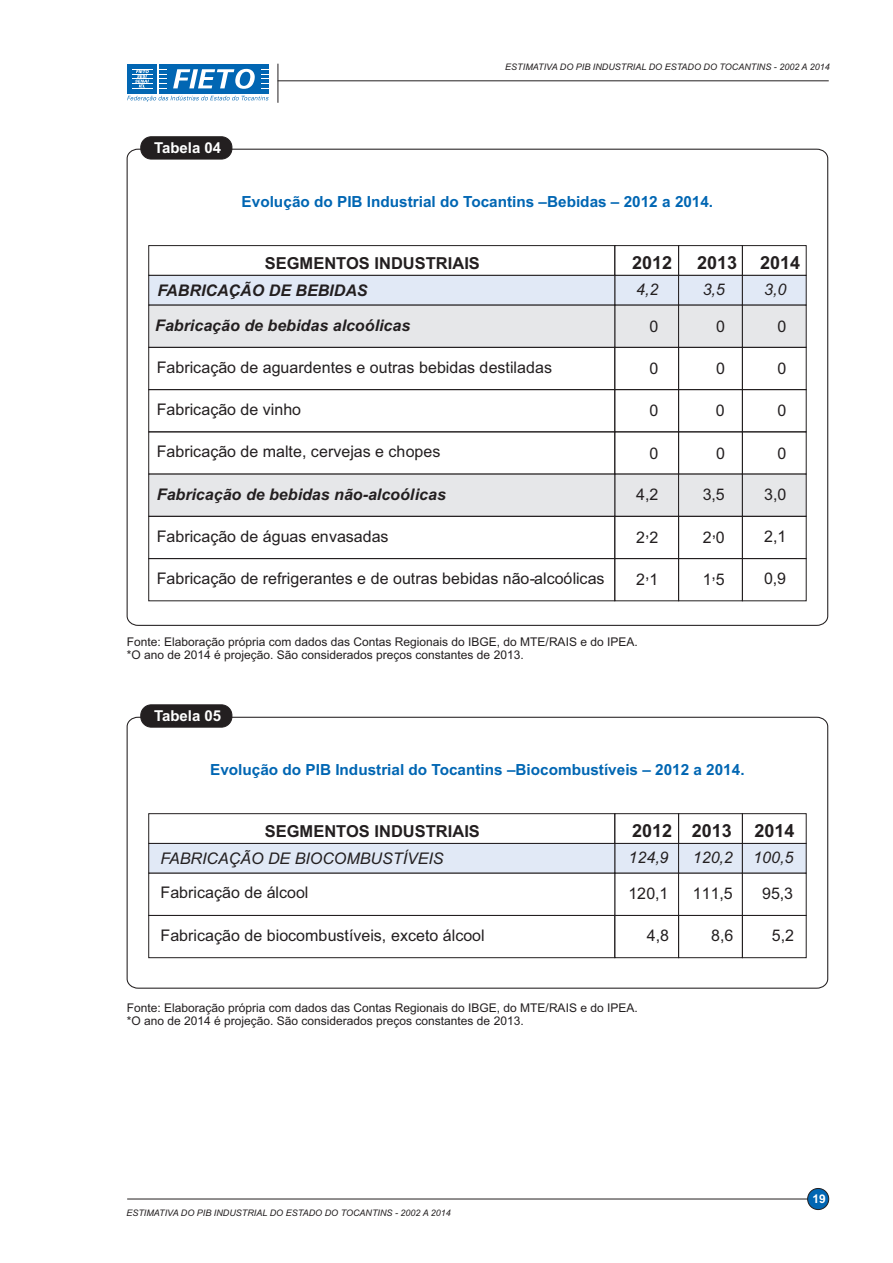
<style>
.page{position:relative;width:893px;height:1263px;background:#fff}
.page>*{position:absolute;margin:0;border:0;box-sizing:border-box;transform-origin:0 0}
.t1{font:700 18px "Arial";color:#231f20}
.t2{font:700 16.5px "Arial";color:#231f20}
.t3{font:16.05px "Arial";color:#231f20}
.t4{font:italic 700 16.05px/34.7px "Arial";color:#231f20}
.t5{font:italic 16.05px "Arial";color:#231f20}
.t6{font:700 15.3px "Arial";color:#0166b3}
.t7{font:700 15px "Arial";color:#fff}
.t8{font:12px/13.4px "Arial";color:#231f20}
.t9{font:700 12px "Arial";color:#fff}
.t10{font:italic 9px "Arial";color:#231f20}
</style>
<div class="page">
<svg style="left:126px;top:148px;width:703px;height:478px"></svg>
<div style="left:140px;top:136px;width:92px;height:23px;background:#231f20;border:1px solid #231f20;border-radius:11px"></div>
<div style="left:614px;top:245px;width:65px;height:31px;border:1px solid #231f20"></div>
<div style="left:678px;top:245px;width:65px;height:31px;border:1px solid #231f20"></div>
<div style="left:742px;top:245px;width:65px;height:31px;border:1px solid #231f20"></div>
<div style="left:148px;top:245px;width:467px;height:31px;border:1px solid #231f20"></div>
<div style="left:614px;top:275px;width:65px;height:31px;background:#e1e9f6;border:1px solid #231f20"></div>
<div style="left:678px;top:275px;width:65px;height:31px;background:#e1e9f6;border:1px solid #231f20"></div>
<div style="left:742px;top:275px;width:65px;height:31px;background:#e1e9f6;border:1px solid #231f20"></div>
<div style="left:148px;top:275px;width:467px;height:31px;background:#e1e9f6;border:1px solid #231f20"></div>
<div style="left:614px;top:305px;width:65px;height:43px;background:#e6e7e9"></div>
<div style="left:678px;top:305px;width:65px;height:43px;background:#e6e7e9"></div>
<div style="left:742px;top:305px;width:65px;height:43px;background:#e6e7e9"></div>
<div style="left:148px;top:305px;width:467px;height:43px;background:#e6e7e9"></div>
<div style="left:614px;top:347px;width:65px;height:43px;border:1px solid #231f20"></div>
<div style="left:678px;top:347px;width:65px;height:43px;border:1px solid #231f20"></div>
<div style="left:742px;top:347px;width:65px;height:43px;border:1px solid #231f20"></div>
<div style="left:148px;top:347px;width:467px;height:43px;border:1px solid #231f20"></div>
<div style="left:614px;top:389px;width:65px;height:43px;border:1px solid #231f20"></div>
<div style="left:678px;top:389px;width:65px;height:43px;border:1px solid #231f20"></div>
<div style="left:742px;top:389px;width:65px;height:43px;border:1px solid #231f20"></div>
<div style="left:148px;top:389px;width:467px;height:43px;border:1px solid #231f20"></div>
<hr style="left:127px;top:1198px;width:682px;height:1px;background:#231f20">
<div style="left:807px;top:1188px;width:22px;height:22px;background:#0166b3;border:1px solid #231f20;border-radius:50%"></div>
<hr style="left:278px;top:80px;width:551px;height:1px;background:#231f20">
<div style="left:159px;top:64px;width:110px;height:29px;background:#0166b3"></div>
<div style="left:127px;top:64px;width:30px;height:29px;background:#0166b3"></div>
<svg style="left:127px;top:68px;width:142px;height:34px"></svg>
<hr style="left:277px;top:64px;width:1px;height:39px;background:#231f20">
<div style="left:614px;top:431px;width:65px;height:43px;border:1px solid #231f20"></div>
<div style="left:678px;top:431px;width:65px;height:43px;border:1px solid #231f20"></div>
<div style="left:742px;top:431px;width:65px;height:43px;border:1px solid #231f20"></div>
<div style="left:148px;top:431px;width:467px;height:43px;border:1px solid #231f20"></div>
<div style="left:614px;top:474px;width:65px;height:43px;background:#e6e7e9"></div>
<div style="left:678px;top:474px;width:65px;height:43px;background:#e6e7e9"></div>
<div style="left:742px;top:474px;width:65px;height:43px;background:#e6e7e9"></div>
<div style="left:148px;top:474px;width:467px;height:43px;background:#e6e7e9"></div>
<div style="left:614px;top:516px;width:65px;height:43px;border:1px solid #231f20"></div>
<div style="left:678px;top:516px;width:65px;height:43px;border:1px solid #231f20"></div>
<div style="left:742px;top:516px;width:65px;height:43px;border:1px solid #231f20"></div>
<div style="left:148px;top:516px;width:467px;height:43px;border:1px solid #231f20"></div>
<div style="left:614px;top:558px;width:65px;height:43px;border:1px solid #231f20"></div>
<div style="left:678px;top:558px;width:65px;height:43px;border:1px solid #231f20"></div>
<div style="left:742px;top:558px;width:65px;height:43px;border:1px solid #231f20"></div>
<div style="left:148px;top:558px;width:467px;height:43px;border:1px solid #231f20"></div>
<svg style="left:126px;top:716px;width:703px;height:273px"></svg>
<div style="left:140px;top:704px;width:92px;height:23px;background:#231f20;border:1px solid #231f20;border-radius:11px"></div>
<div style="left:614px;top:813px;width:65px;height:31px;border:1px solid #231f20"></div>
<div style="left:678px;top:813px;width:65px;height:31px;border:1px solid #231f20"></div>
<div style="left:742px;top:813px;width:65px;height:31px;border:1px solid #231f20"></div>
<div style="left:148px;top:813px;width:467px;height:31px;border:1px solid #231f20"></div>
<div style="left:614px;top:843px;width:65px;height:31px;background:#e1e9f6;border:1px solid #231f20"></div>
<div style="left:678px;top:843px;width:65px;height:31px;background:#e1e9f6;border:1px solid #231f20"></div>
<div style="left:742px;top:843px;width:65px;height:31px;background:#e1e9f6;border:1px solid #231f20"></div>
<div style="left:148px;top:843px;width:467px;height:31px;background:#e1e9f6;border:1px solid #231f20"></div>
<div style="left:614px;top:873px;width:65px;height:43px;background:#fff;border:1px solid #231f20"></div>
<div style="left:678px;top:873px;width:65px;height:43px;background:#fff;border:1px solid #231f20"></div>
<div style="left:742px;top:873px;width:65px;height:43px;background:#fff;border:1px solid #231f20"></div>
<div style="left:148px;top:873px;width:467px;height:43px;background:#fff;border:1px solid #231f20"></div>
<div style="left:614px;top:915px;width:65px;height:43px;border:1px solid #231f20"></div>
<div style="left:678px;top:915px;width:65px;height:43px;border:1px solid #231f20"></div>
<div style="left:742px;top:915px;width:65px;height:43px;border:1px solid #231f20"></div>
<div style="left:148px;top:915px;width:467px;height:43px;border:1px solid #231f20"></div>
<p class="t10" style="left:505px;top:64px;width:326px">ESTIMATIVA DO PIB INDUSTRIAL DO ESTADO DO TOCANTINS - 2002 A 2014</p>
<p class="t7" style="left:154px;top:142px;width:69px">Tabela 04</p>
<p class="t6" style="left:242px;top:195px;width:473px">Evolução do PIB Industrial do Tocantins –Bebidas – 2012 a 2014.</p>
<p class="t2" style="left:265px;top:257px;width:217px">SEGMENTOS INDUSTRIAIS</p>
<p class="t1" style="left:632px;top:255px;width:42px">2012</p>
<p class="t1" style="left:697px;top:255px;width:42px">2013</p>
<p class="t1" style="left:760px;top:255px;width:42px">2014</p>
<p class="t4" style="left:155px;top:274px;width:257px">FABRICAÇÃO DE BEBIDAS<br>Fabricação de bebidas alcoólicas</p>
<p class="t3" style="left:157px;top:361px;width:397px">Fabricação de aguardentes e outras bebidas destiladas</p>
<p class="t3" style="left:157px;top:403px;width:146px">Fabricação de vinho</p>
<p class="t3" style="left:157px;top:445px;width:285px">Fabricação de malte, cervejas e chopes</p>
<p class="t4" style="left:157px;top:478px;width:290px">Fabricação de bebidas não-alcoólicas</p>
<p class="t3" style="left:157px;top:530px;width:233px">Fabricação de águas envasadas</p>
<p class="t3" style="left:157px;top:572px;width:449px">Fabricação de refrigerantes e de outras bebidas não-alcoólicas</p>
<p class="t5" style="left:636px;top:283px;width:24px">4,2</p>
<p class="t3" style="left:650px;top:320px;width:10px">0</p>
<p class="t3" style="left:650px;top:362px;width:10px">0</p>
<p class="t3" style="left:650px;top:405px;width:10px">0</p>
<p class="t3" style="left:649px;top:447px;width:10px">0</p>
<p class="t3" style="left:636px;top:488px;width:24px">4,2</p>
<p class="t3" style="left:636px;top:531px;width:24px">2,2</p>
<p class="t3" style="left:636px;top:574px;width:24px">2,1</p>
<p class="t8" style="left:127px;top:636px;width:512px">Fonte: Elaboração própria com dados das Contas Regionais do IBGE, do MTE/RAIS e do IPEA. *O ano de 2014 é projeção. São considerados preços constantes de 2013.</p>
<p class="t7" style="left:154px;top:710px;width:69px">Tabela 05</p>
<p class="t5" style="left:703px;top:283px;width:24px">3,5</p>
<p class="t3" style="left:716px;top:320px;width:10px">0</p>
<p class="t3" style="left:716px;top:362px;width:10px">0</p>
<p class="t3" style="left:716px;top:405px;width:10px">0</p>
<p class="t3" style="left:716px;top:447px;width:10px">0</p>
<p class="t3" style="left:703px;top:488px;width:24px">3,5</p>
<p class="t3" style="left:703px;top:531px;width:24px">2,0</p>
<p class="t3" style="left:703px;top:574px;width:24px">1,5</p>
<p class="t6" style="left:210px;top:763px;width:536px">Evolução do PIB Industrial do Tocantins –Biocombustíveis – 2012 a 2014.</p>
<p class="t5" style="left:764px;top:283px;width:24px">3,0</p>
<p class="t3" style="left:777px;top:320px;width:10px">0</p>
<p class="t3" style="left:777px;top:362px;width:10px">0</p>
<p class="t3" style="left:777px;top:405px;width:10px">0</p>
<p class="t3" style="left:777px;top:447px;width:10px">0</p>
<p class="t3" style="left:764px;top:488px;width:24px">3,0</p>
<p class="t3" style="left:764px;top:530px;width:24px">2,1</p>
<p class="t3" style="left:764px;top:573px;width:24px">0,9</p>
<p class="t2" style="left:265px;top:825px;width:217px">SEGMENTOS INDUSTRIAIS</p>
<p class="t1" style="left:632px;top:823px;width:101px">2012 2013</p>
<p class="t1" style="left:754px;top:823px;width:42px">2014</p>
<p class="t5" style="left:161px;top:852px;width:285px">FABRICAÇÃO DE BIOCOMBUSTÍVEIS</p>
<p class="t5" style="left:628px;top:851px;width:42px">124,9</p>
<p class="t5" style="left:693px;top:851px;width:42px">120,2</p>
<p class="t5" style="left:753px;top:851px;width:42px">100,5</p>
<p class="t3" style="left:161px;top:887px;width:149px">Fabricação de álcool</p>
<p class="t3" style="left:628px;top:887px;width:42px">120,1</p>
<p class="t3" style="left:693px;top:887px;width:41px">111,5</p>
<p class="t3" style="left:762px;top:887px;width:33px">95,3</p>
<p class="t3" style="left:161px;top:929px;width:326px">Fabricação de biocombustíveis, exceto álcool</p>
<p class="t3" style="left:647px;top:929px;width:24px">4,8</p>
<p class="t3" style="left:711px;top:929px;width:24px">8,6</p>
<p class="t3" style="left:772px;top:929px;width:24px">5,2</p>
<p class="t8" style="left:127px;top:1002px;width:512px">Fonte: Elaboração própria com dados das Contas Regionais do IBGE, do MTE/RAIS e do IPEA. *O ano de 2014 é projeção. São considerados preços constantes de 2013.</p>
<p class="t10" style="left:126px;top:1209px;width:326px">ESTIMATIVA DO PIB INDUSTRIAL DO ESTADO DO TOCANTINS - 2002 A 2014</p>
<p class="t9" style="left:812px;top:1194px;width:15px">19</p>
</div>
